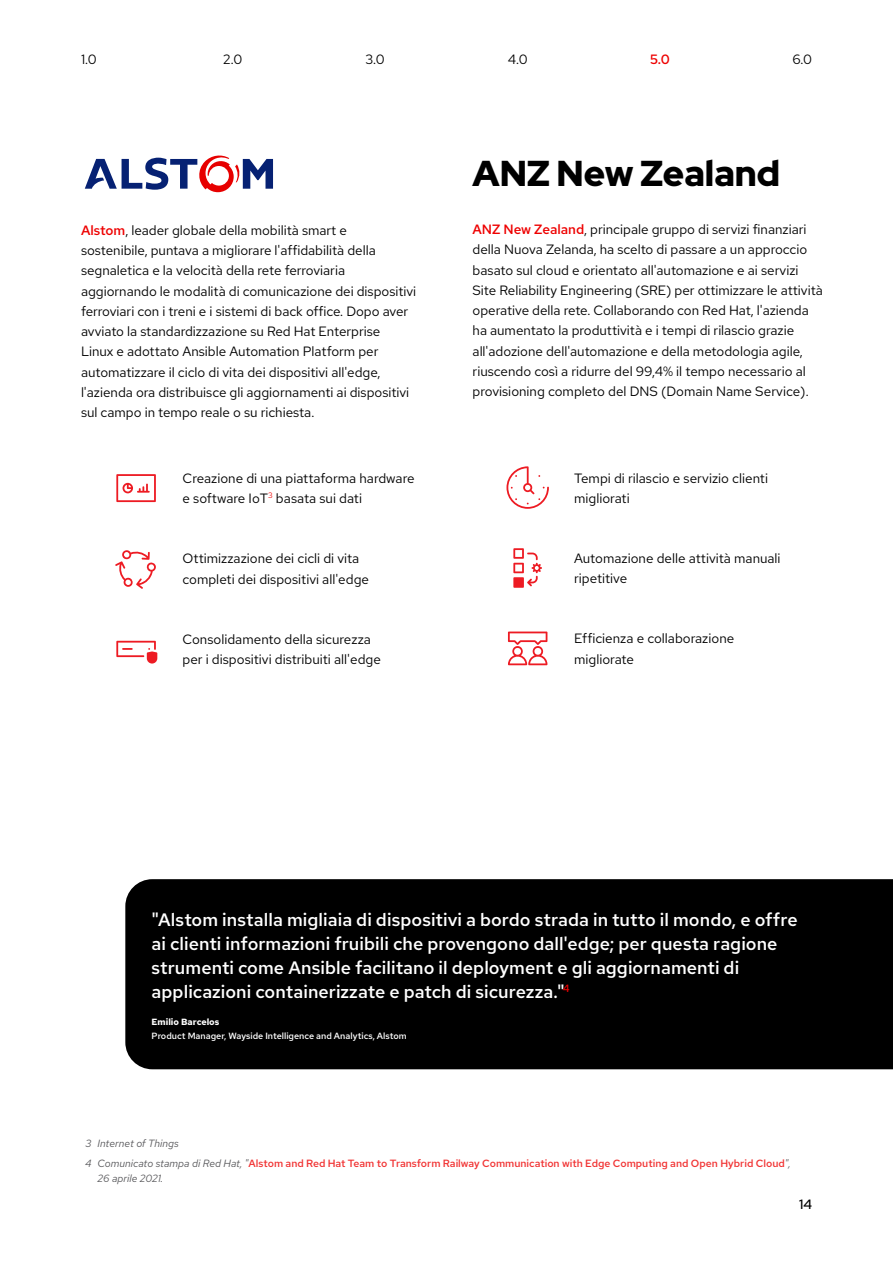
<style>
.page{position:relative;width:893px;height:1263px;background:#fff}
.page>*{position:absolute;margin:0;border:0;box-sizing:border-box;transform-origin:0 0}
.t1{font:900 36px "Red Hat Display";color:#000}
.t2{font:500 18px/24px "Red Hat Text";letter-spacing:.005em;color:#fff}
.t3{font:13.5px/20.2px "Red Hat Text";color:#000}
.t4{font:500 13.5px "Red Hat Text";color:#e00}
.t5{font:500 13.5px "Red Hat Display";color:#000}
.t6{font:500 10.5px/19.5px "Red Hat Text";color:#f13333}
.t7{font:italic 10.5px "Red Hat Text";color:#58585b}
.t8{font:500 9px "Red Hat Text";color:#fff}
.t9{font:700 9px "Red Hat Text";color:#fff}
.s1{font-weight:500;color:#e00}
.s2{font-weight:400;font-style:italic;color:#58585b}
</style>
<div class="page">
<div style="left:125px;top:879px;width:768px;height:190px;background:#000"></div>
<svg style="left:85px;top:155px;width:188px;height:37px"></svg>
<svg style="left:116px;top:474px;width:40px;height:28px"></svg>
<svg style="left:115px;top:550px;width:41px;height:39px"></svg>
<svg style="left:116px;top:641px;width:41px;height:22px"></svg>
<svg style="left:506px;top:466px;width:43px;height:43px"></svg>
<div style="left:513px;top:577px;width:11px;height:11px;background:#ed1b23"></div>
<svg style="left:513px;top:548px;width:29px;height:38px"></svg>
<svg style="left:508px;top:631px;width:39px;height:34px"></svg>
<p class="t3" style="left:81px;top:49px;width:17px">1.0</p>
<p class="t3" style="left:223px;top:49px;width:20px">2.0</p>
<p class="t3" style="left:366px;top:49px;width:21px">3.0</p>
<p class="t3" style="left:508px;top:49px;width:21px">4.0</p>
<p class="t4" style="left:650px;top:50px;width:21px">5.0</p>
<p class="t3" style="left:792px;top:49px;width:21px">6.0</p>
<h1 class="t1" style="left:473px;top:150px;width:309px">ANZ New Zealand</h1>
<p class="t3" style="left:81px;top:220px;width:337px"><span class="s1">Alstom</span>, leader globale della mobilità smart e sostenibile, puntava a migliorare l'affidabilità della segnaletica e la velocità della rete ferroviaria aggiornando le modalità di comunicazione dei dispositivi ferroviari con i treni e i sistemi di back office. Dopo aver avviato la standardizzazione su Red Hat Enterprise Linux e adottato Ansible Automation Platform per automatizzare il ciclo di vita dei dispositivi all'edge, l'azienda ora distribuisce gli aggiornamenti ai dispositivi sul campo in tempo reale o su richiesta.</p>
<p class="t3" style="left:473px;top:219px;width:352px"><span class="s1">ANZ New Zealand</span>, principale gruppo di servizi finanziari della Nuova Zelanda, ha scelto di passare a un approccio basato sul cloud e orientato all'automazione e ai servizi Site Reliability Engineering (SRE) per ottimizzare le attività operative della rete. Collaborando con Red Hat, l'azienda ha aumentato la produttività e i tempi di rilascio grazie all'adozione dell'automazione e della metodologia agile, riuscendo così a ridurre del 99,4% il tempo necessario al provisioning completo del DNS (Domain Name Service).</p>
<p class="t3" style="left:183px;top:468px;width:234px">Creazione di una piattaforma hardware e software IoT<sup>3</sup> basata sui dati</p>
<p class="t3" style="left:574px;top:467px;width:195px">Tempi di rilascio e servizio clienti migliorati</p>
<p class="t3" style="left:183px;top:548px;width:188px">Ottimizzazione dei cicli di vita completi dei dispositivi all'edge</p>
<p class="t3" style="left:574px;top:548px;width:208px">Automazione delle attività manuali ripetitive</p>
<p class="t3" style="left:183px;top:629px;width:200px">Consolidamento della sicurezza per i dispositivi distribuiti all'edge</p>
<p class="t3" style="left:574px;top:628px;width:162px">Efficienza e collaborazione migliorate</p>
<p class="t2" style="left:152px;top:908px;width:648px">"Alstom installa migliaia di dispositivi a bordo strada in tutto il mondo, e offre ai clienti informazioni fruibili che provengono dall'edge; per questa ragione strumenti come Ansible facilitano il deployment e gli aggiornamenti di applicazioni containerizzate e patch di sicurezza."<sup>4</sup></p>
<p class="t9" style="left:152px;top:1016px;width:69px">Emilio Barcelos</p>
<p class="t8" style="left:152px;top:1030px;width:257px">Product Manager, Wayside Intelligence and Analytics, Alstom</p>
<p class="t6" style="left:85px;top:1133px;width:707px"><span class="s2">3 Internet of Things<br>4 Comunicato stampa di Red Hat, "</span>Alstom and Red Hat Team to Transform Railway Communication with Edge Computing and Open Hybrid Cloud<span class="s2">",</span></p>
<p class="t7" style="left:98px;top:1171px;width:67px">26 aprile 2021.</p>
<p class="t5" style="left:799px;top:1196px;width:14px">14</p>
</div>
